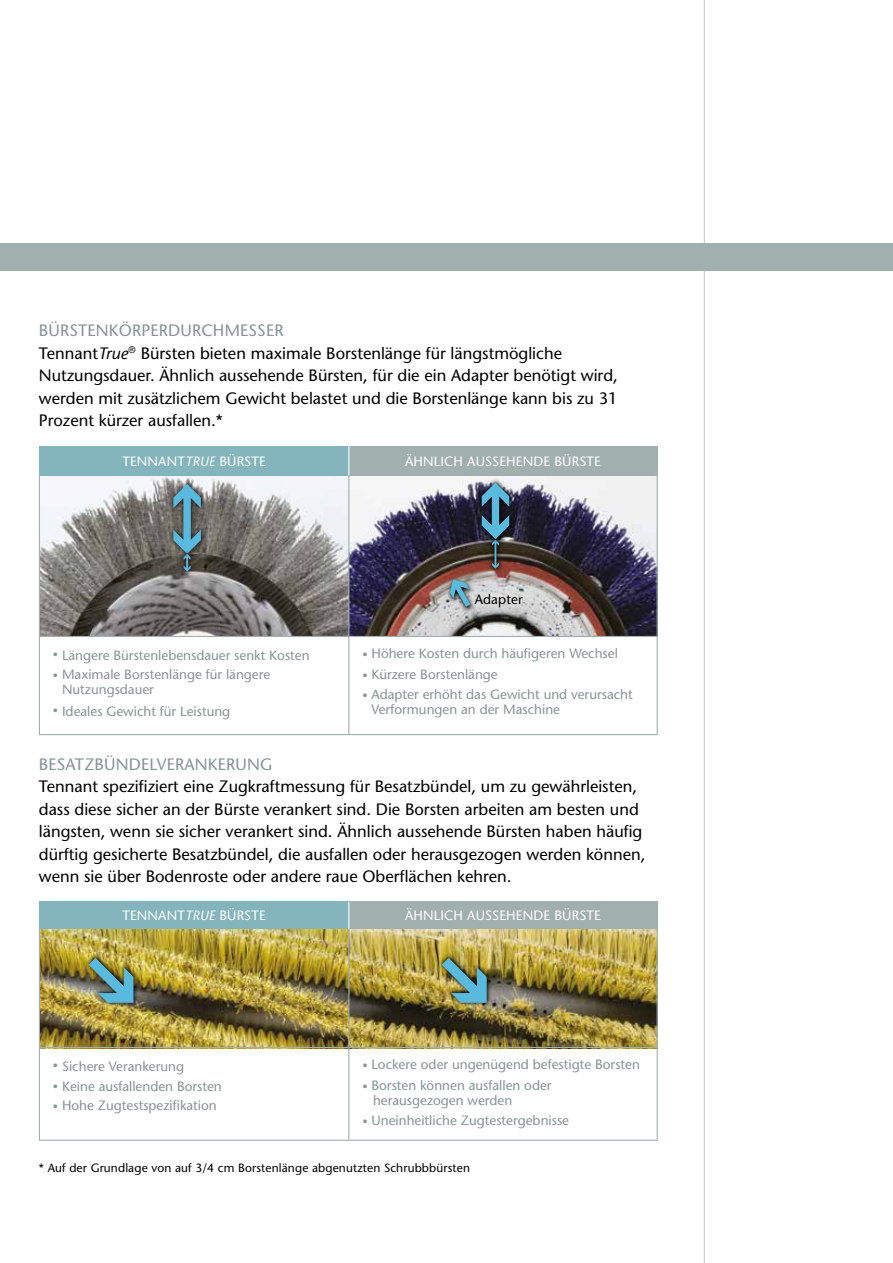
<style>
.page{position:relative;width:893px;height:1263px;background:#fff}
.page>*{position:absolute;margin:0;border:0;box-sizing:border-box;transform-origin:0 0}
.t1{font:500 16.5px/22.5px "Stone Sans Std";color:#000}
.t2{font:500 16.5px "Stone Sans Std";letter-spacing:.01em;color:#889392}
.t3{font:500 13.5px/15px "Stone Sans Std";color:#889392}
.t4{font:500 13.5px "Stone Sans Std";letter-spacing:.01em;color:#fff}
.t5{font:500 13.5px "Stone Sans Std";letter-spacing:.01em;color:#000}
.t6{font:500 12px "Stone Sans Std";letter-spacing:.01em;color:#000}
.s1{color:#889392}
.s2{font-style:italic}
.s3{font-size:10.5px}
</style>
<div class="page">
<hr style="left:704px;top:0;width:1px;height:1263px;background:#c6c6c6">
<div style="left:0;top:243px;width:893px;height:27px;background:#a1afae"></div>
<img style="left:40px;top:929px;width:617px;height:118px">
<img style="left:72px;top:941px;width:81px;height:82px">
<img style="left:425px;top:941px;width:82px;height:82px">
<div style="left:39px;top:902px;width:310px;height:27px;background:#84b5bd"></div>
<div style="left:349px;top:902px;width:308px;height:27px;background:#a1afae"></div>
<hr style="left:348px;top:929px;width:1px;height:118px;background:#a1afae">
<hr style="left:348px;top:1048px;width:1px;height:92px;background:#a1afae">
<hr style="left:349px;top:1047px;width:309px;height:1px;background:#a1afae">
<hr style="left:349px;top:1140px;width:309px;height:1px;background:#a1afae">
<hr style="left:39px;top:929px;width:1px;height:118px;background:#a1afae">
<hr style="left:657px;top:929px;width:1px;height:118px;background:#a1afae">
<hr style="left:39px;top:1047px;width:310px;height:1px;background:#a1afae">
<hr style="left:39px;top:1048px;width:1px;height:92px;background:#a1afae">
<hr style="left:657px;top:1048px;width:1px;height:92px;background:#a1afae">
<hr style="left:39px;top:1140px;width:310px;height:1px;background:#a1afae">
<svg style="left:348px;top:902px;width:1px;height:27px"></svg>
<svg style="left:657px;top:902px;width:1px;height:27px"></svg>
<img style="left:40px;top:475px;width:617px;height:161px">
<svg style="left:477px;top:478px;width:37px;height:66px"></svg>
<div style="left:168px;top:479px;width:38px;height:80px;background:#000;opacity:.7"></div>
<div style="left:179px;top:549px;width:16px;height:27px;background:#000;opacity:.7"></div>
<svg style="left:173px;top:484px;width:28px;height:88px"></svg>
<div style="left:39px;top:446px;width:310px;height:29px;background:#84b5bd"></div>
<div style="left:349px;top:446px;width:308px;height:29px;background:#a1afae"></div>
<hr style="left:348px;top:475px;width:1px;height:161px;background:#a1afae">
<hr style="left:348px;top:637px;width:1px;height:97px;background:#a1afae">
<hr style="left:349px;top:636px;width:309px;height:1px;background:#a1afae">
<hr style="left:349px;top:734px;width:309px;height:1px;background:#a1afae">
<hr style="left:39px;top:475px;width:1px;height:161px;background:#a1afae">
<hr style="left:657px;top:475px;width:1px;height:161px;background:#a1afae">
<hr style="left:39px;top:636px;width:310px;height:1px;background:#a1afae">
<hr style="left:39px;top:637px;width:1px;height:97px;background:#a1afae">
<hr style="left:657px;top:637px;width:1px;height:97px;background:#a1afae">
<hr style="left:39px;top:734px;width:310px;height:1px;background:#a1afae">
<svg style="left:348px;top:446px;width:1px;height:29px"></svg>
<svg style="left:657px;top:446px;width:1px;height:29px"></svg>
<img style="left:437px;top:482px;width:72px;height:134px">
<div style="left:468px;top:587px;width:61px;height:27px;background:#fff;opacity:.75"></div>
<p class="t1" style="left:39px;top:319px;width:580px"><span class="s1">BÜRSTENKÖRPERDURCHMESSER<br></span>Tennant<span class="s2">True</span><sup>®</sup> Bürsten bieten maximale Borstenlänge für längstmögliche Nutzungsdauer. Ähnlich aussehende Bürsten, für die ein Adapter benötigt wird, werden mit zusätzlichem Gewicht belastet und die Borstenlänge kann bis zu 31<br>Prozent kürzer ausfallen.*</p>
<p class="t4" style="left:122px;top:453px;width:145px">TENNANT<span class="s2">TRUE</span> BÜRSTE</p>
<p class="t4" style="left:405px;top:453px;width:197px">ÄHNLICH AUSSEHENDE BÜRSTE</p>
<p class="t3" style="left:53px;top:648px;width:258px"><span class="s3">•</span> Längere Bürstenlebensdauer senkt Kosten</p>
<p class="t3" style="left:62px;top:667px;width:210px;text-indent:-9px"><span class="s3">•</span> Maximale Borstenlänge für längere<br>Nutzungsdauer</p>
<p class="t3" style="left:53px;top:703px;width:179px"><span class="s3">•</span> Ideales Gewicht für Leistung</p>
<p class="t5" style="left:475px;top:591px;width:50px">Adapter</p>
<p class="t3" style="left:362px;top:646px;width:257px"><span class="s3">•</span> Höhere Kosten durch häufigeren Wechsel</p>
<p class="t3" style="left:362px;top:667px;width:137px"><span class="s3">•</span> Kürzere Borstenlänge</p>
<p class="t3" style="left:371px;top:687px;width:263px;text-indent:-9px"><span class="s3">•</span> Adapter erhöht das Gewicht und verursacht<br>Verformungen an der Maschine</p>
<p class="t2" style="left:39px;top:754px;width:235px">BESATZBÜNDELVERANKERUNG</p>
<p class="t1" style="left:39px;top:775px;width:608px">Tennant spezifiziert eine Zugkraftmessung für Besatzbündel, um zu gewährleisten, dass diese sicher an der Bürste verankert sind. Die Borsten arbeiten am besten und längsten, wenn sie sicher verankert sind. Ähnlich aussehende Bürsten haben häufig dürftig gesicherte Besatzbündel, die ausfallen oder herausgezogen werden können, wenn sie über Bodenroste oder andere raue Oberflächen kehren.</p>
<p class="t4" style="left:122px;top:908px;width:145px">TENNANT<span class="s2">TRUE</span> BÜRSTE</p>
<p class="t4" style="left:405px;top:908px;width:197px">ÄHNLICH AUSSEHENDE BÜRSTE</p>
<p class="t3" style="left:53px;top:1059px;width:133px"><span class="s3">•</span> Sichere Verankerung</p>
<p class="t3" style="left:53px;top:1079px;width:170px"><span class="s3">•</span> Keine ausfallenden Borsten</p>
<p class="t3" style="left:53px;top:1098px;width:165px"><span class="s3">•</span> Hohe Zugtestspezifikation</p>
<p class="t3" style="left:362px;top:1057px;width:279px"><span class="s3">•</span> Lockere oder ungenügend befestigte Borsten</p>
<p class="t3" style="left:373px;top:1078px;width:180px;text-indent:-11px"><span class="s3">•</span> Borsten können ausfallen oder herausgezogen werden</p>
<p class="t3" style="left:362px;top:1113px;width:208px"><span class="s3">•</span> Uneinheitliche Zugtestergebnisse</p>
<p class="t6" style="left:39px;top:1160px;width:433px">* Auf der Grundlage von auf 3/4 cm Borstenlänge abgenutzten Schrubbbürsten</p>
</div>
